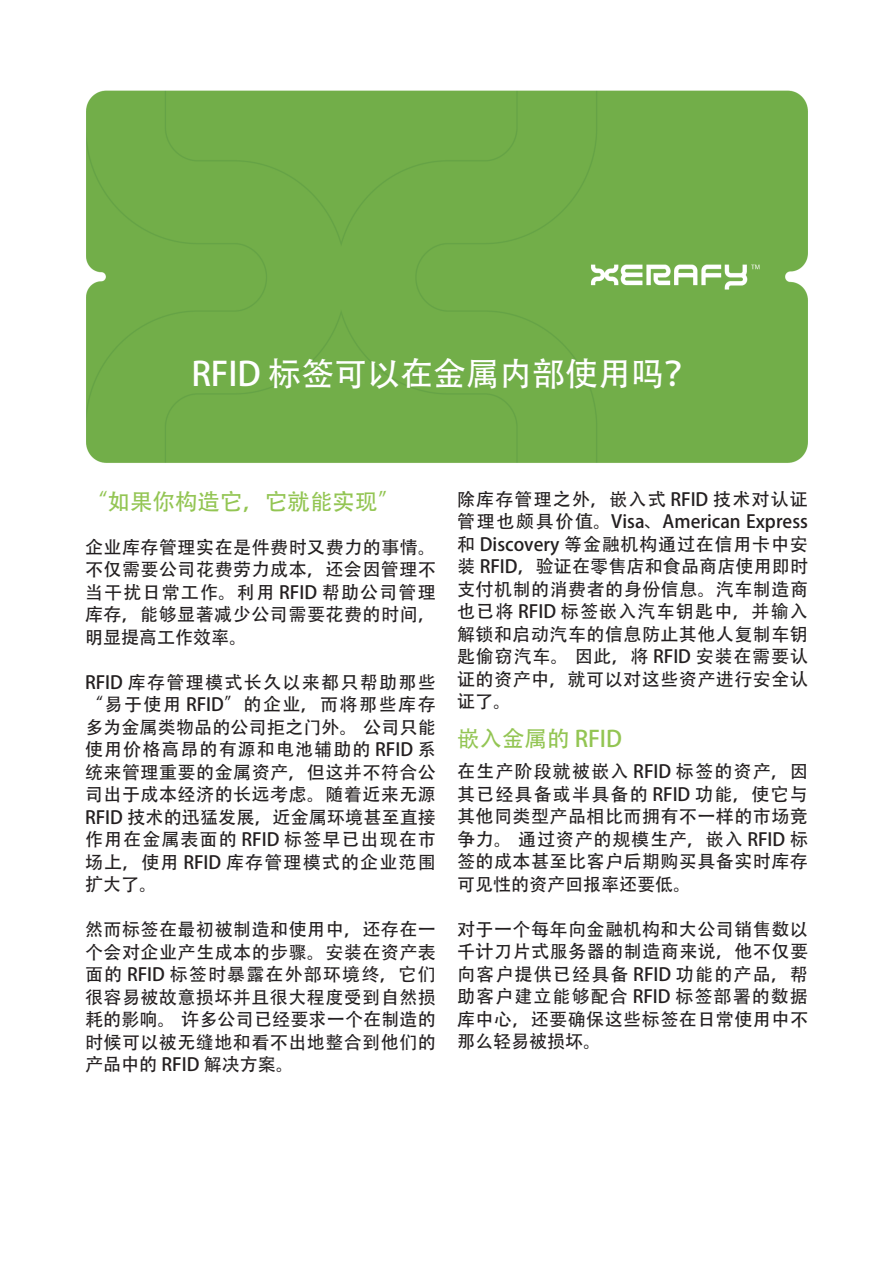
<style>
.page{position:relative;width:893px;height:1263px;background:#fff}
.page>*{position:absolute;margin:0;border:0;box-sizing:border-box;transform-origin:0 0}
.t1{font:33px "Adobe Heiti Std";color:#fff}
.t2{font:22.5px "Adobe Heiti Std";color:#93c553}
.t3{font:18px/22.5px "Adobe Heiti Std";letter-spacing:.03em;color:#231f20;text-align:justify}
</style>
<div class="page">
<div style="left:86px;top:90px;width:722px;height:373px;background:#72ae49"></div>
<p class="t1" style="left:191px;top:354px;width:507px">RFID 标签可以在金属内部使用吗？</p>
<p class="t2" style="left:85px;top:488px;width:317px">“如果你构造它，它就能实现”</p>
<p class="t3" style="left:85px;top:536px;width:352px">企业库存管理实在是件费时又费力的事情。不仅需要公司花费劳力成本，还会因管理不当干扰日常工作。利用 RFID 帮助公司管理库存，能够显著减少公司需要花费的时间，明显提高工作效率。</p>
<p class="t3" style="left:85px;top:671px;width:352px">RFID 库存管理模式长久以来都只帮助那些“易于使用 RFID”的企业，而将那些库存多为金属类物品的公司拒之门外。 公司只能使用价格高昂的有源和电池辅助的 RFID 系统来管理重要的金属资产，但这并不符合公司出于成本经济的长远考虑。随着近来无源RFID 技术的迅猛发展，近金属环境甚至直接作用在金属表面的 RFID 标签早已出现在市场上，使用 RFID 库存管理模式的企业范围扩大了。</p>
<p class="t3" style="left:85px;top:919px;width:352px">然而标签在最初被制造和使用中，还存在一个会对企业产生成本的步骤。安装在资产表面的 RFID 标签时暴露在外部环境终，它们很容易被故意损坏并且很大程度受到自然损耗的影响。 许多公司已经要求一个在制造的时候可以被无缝地和看不出地整合到他们的产品中的 RFID 解决方案。</p>
<p class="t3" style="left:457px;top:488px;width:352px">除库存管理之外，嵌入式 RFID 技术对认证管理也颇具价值。Visa、American Express和 Discovery 等金融机构通过在信用卡中安装 RFID，验证在零售店和食品商店使用即时支付机制的消费者的身份信息。汽车制造商也已将 RFID 标签嵌入汽车钥匙中，并输入解锁和启动汽车的信息防止其他人复制车钥匙偷窃汽车。 因此，将 RFID 安装在需要认证的资产中，就可以对这些资产进行安全认证了。</p>
<p class="t2" style="left:457px;top:725px;width:166px">嵌入金属的 RFID</p>
<p class="t3" style="left:457px;top:761px;width:352px">在生产阶段就被嵌入 RFID 标签的资产，因其已经具备或半具备的 RFID 功能，使它与其他同类型产品相比而拥有不一样的市场竞争力。 通过资产的规模生产，嵌入 RFID 标签的成本甚至比客户后期购买具备实时库存可见性的资产回报率还要低。</p>
<p class="t3" style="left:457px;top:918px;width:352px">对于一个每年向金融机构和大公司销售数以千计刀片式服务器的制造商来说，他不仅要向客户提供已经具备 RFID 功能的产品，帮助客户建立能够配合 RFID 标签部署的数据库中心，还要确保这些标签在日常使用中不那么轻易被损坏。</p>
</div>
